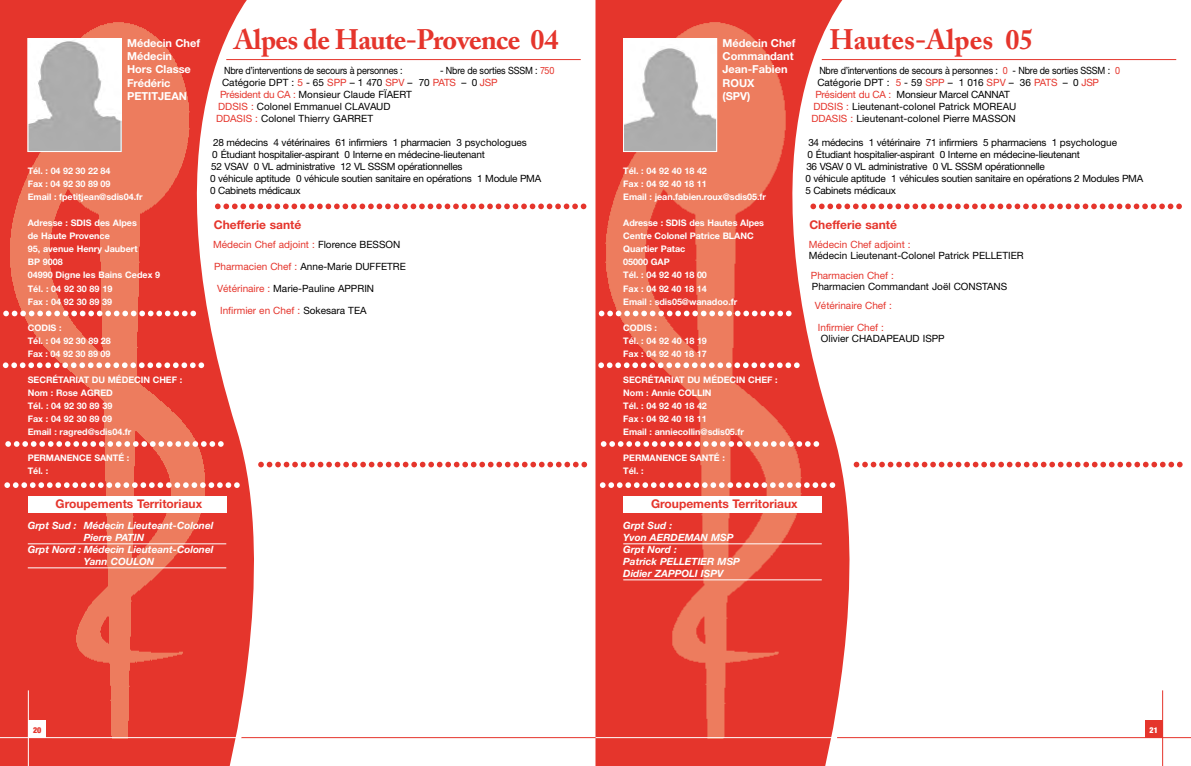
<style>
.page{position:relative;width:1191px;height:766px;background:#fff}
.page>*{position:absolute;margin:0;border:0;box-sizing:border-box;transform-origin:0 0}
.t1{font:700 28px "Adobe Caslon Pro";letter-spacing:-.025em;color:#e5352c}
.t2{font:700 28px "Adobe Caslon Pro";color:#e5352c}
.t3{font:700 12px "Helvetica Neue";color:#e5352c}
.t4{font:700 11px/13.2px "Helvetica Neue";color:#fff}
.t5{font:10px/12px "Helvetica Neue";letter-spacing:-.02em;color:#000}
.t6{font:10px/11px "Helvetica Neue";color:#000}
.t7{font:italic 700 10px/12px "Helvetica Neue";color:#fff}
.t8{font:10px "Helvetica Neue";letter-spacing:.005em;color:#000}
.t9{font:10px "Helvetica Neue";letter-spacing:-.02em;color:#000;scale:.9 1}
.t10{font:10px "Helvetica Neue";color:#e5352c}
.t11{font:700 9px/13px "Helvetica Neue";letter-spacing:-.005em;color:#fff}
.t12{font:900 condensed 8px "Helvetica Neue";color:#e5352c}
.t13{font:900 condensed 8px "Helvetica Neue";color:#fff}
.s1{color:#e5352c}
.s2{color:#000}
</style>
<div class="page">
<img style="left:595px;top:0;width:272px;height:765px">
<img style="left:0;top:0;width:272px;height:765px">
<div style="left:1144px;top:719px;width:18px;height:18px;background:#e5352c"></div>
<hr style="left:837px;top:737px;width:354px;height:1px;background:#e5352c">
<hr style="left:1162px;top:690px;width:1px;height:75px;background:#e5352c">
<hr style="left:595px;top:737px;width:242px;height:1px;background:#fff">
<hr style="left:241px;top:737px;width:354px;height:1px;background:#e5352c">
<div style="left:28px;top:719px;width:18px;height:18px;background:#fff"></div>
<hr style="left:0;top:737px;width:241px;height:1px;background:#fff">
<hr style="left:28px;top:690px;width:1px;height:75px;background:#fff">
<img style="left:30px;top:40px;width:89px;height:110px">
<div style="left:28px;top:38px;width:93px;height:114px;border:1px solid #fff"></div>
<svg style="left:215px;top:203px;width:371px;height:6px"></svg>
<hr style="left:226px;top:59px;width:355px;height:1px;background:#e5352c">
<svg style="left:258px;top:461px;width:329px;height:6px"></svg>
<img style="left:625px;top:40px;width:90px;height:110px">
<div style="left:623px;top:38px;width:94px;height:114px;border:1px solid #fff"></div>
<svg style="left:810px;top:203px;width:371px;height:6px"></svg>
<hr style="left:821px;top:59px;width:355px;height:1px;background:#e5352c">
<svg style="left:853px;top:461px;width:329px;height:6px"></svg>
<svg style="left:4px;top:482px;width:236px;height:6px"></svg>
<div style="left:28px;top:496px;width:198px;height:16px;background:#fff"></div>
<hr style="left:28px;top:543px;width:198px;height:1px;background:#fff">
<hr style="left:28px;top:567px;width:198px;height:1px;background:#fff">
<svg style="left:3px;top:310px;width:193px;height:6px"></svg>
<svg style="left:3px;top:362px;width:201px;height:6px"></svg>
<svg style="left:5px;top:441px;width:219px;height:5px"></svg>
<svg style="left:600px;top:482px;width:235px;height:6px"></svg>
<div style="left:623px;top:496px;width:198px;height:16px;background:#fff"></div>
<hr style="left:623px;top:543px;width:198px;height:1px;background:#fff">
<hr style="left:623px;top:579px;width:198px;height:1px;background:#fff">
<svg style="left:599px;top:310px;width:192px;height:6px"></svg>
<svg style="left:598px;top:362px;width:201px;height:6px"></svg>
<svg style="left:601px;top:441px;width:218px;height:5px"></svg>
<p class="t4" style="left:127px;top:36px;width:75px">Médecin Chef<br>Médecin<br>Hors Classe<br>Frédéric<br>PETITJEAN</p>
<p class="t1" style="left:234px;top:23px;width:326px">Alpes de Haute-Provence 04</p>
<p class="t9" style="left:224px;top:64px;width:200px">Nbre d’interventions de secours à personnes :</p>
<p class="t9" style="left:440px;top:64px;width:128px">- Nbre de sorties SSSM : <span class="s1">750</span></p>
<p class="t6" style="left:222px;top:77px;width:277px">Catégorie DPT : <span class="s1">5</span> - 65 <span class="s1">SPP</span> – 1 470 <span class="s1">SPV</span> – 70 <span class="s1">PATS</span> – 0 <span class="s1">JSP</span></p>
<p class="t6" style="left:220px;top:89px;width:193px"><span class="s1">Président du CA :</span> Monsieur Claude FÏAERT</p>
<p class="t8" style="left:218px;top:100px;width:174px"><span class="s1">DDSIS :</span> Colonel Emmanuel CLAVAUD</p>
<p class="t8" style="left:216px;top:112px;width:159px"><span class="s1">DDASIS :</span> Colonel Thierry GARRET</p>
<p class="t5" style="left:210px;top:136px;width:333px;text-indent:3px">28 médecins 4 vétérinaires 61 infirmiers 1 pharmacien 3 psychologues<br>0 Étudiant hospitalier-aspirant 0 Interne en médecine-lieutenant<br>52 VSAV 0 VL administrative 12 VL SSSM opérationnelles<br>0 véhicule aptitude 0 véhicule soutien sanitaire en opérations 1 Module PMA 0 Cabinets médicaux</p>
<p class="t11" style="left:28px;top:164px;width:116px">Tél. : 04 92 30 22 84<br>Fax : 04 92 30 89 09<br>Email : fpetitjean@sdis04.fr</p>
<p class="t11" style="left:28px;top:216px;width:134px">Adresse : SDIS des Alpes<br>de Haute Provence<br>95, avenue Henry Jaubert<br>BP 9008<br>04990 Digne les Bains Cedex 9<br>Tél. : 04 92 30 89 19<br>Fax : 04 92 30 89 39</p>
<p class="t11" style="left:28px;top:320px;width:85px">CODIS :<br>Tél. : 04 92 30 89 28<br>Fax : 04 92 30 89 09</p>
<p class="t11" style="left:28px;top:372px;width:156px">SECRÉTARIAT DU MÉDECIN CHEF :<br>Nom : Rose AGRED<br>Tél. : 04 92 30 89 39<br>Fax : 04 92 30 89 09<br>Email : ragred@sdis04.fr</p>
<p class="t11" style="left:28px;top:450px;width:103px">PERMANENCE SANTÉ :<br>Tél. :</p>
<p class="t3" style="left:56px;top:496px;width:148px">Groupements Territoriaux</p>
<p class="t7" style="left:28px;top:519px;width:187px">Grpt Sud : Médecin Lieuteant-Colonel</p>
<p class="t7" style="left:84px;top:531px;width:62px">Pierre PATIN</p>
<p class="t7" style="left:28px;top:543px;width:187px">Grpt Nord : Médecin Lieuteant-Colonel</p>
<p class="t7" style="left:84px;top:555px;width:72px">Yann COULON</p>
<p class="t3" style="left:214px;top:217px;width:89px">Chefferie santé</p>
<p class="t10" style="left:213px;top:238px;width:189px">Médecin Chef adjoint : <span class="s2">Florence BESSON</span></p>
<p class="t6" style="left:214px;top:261px;width:193px"><span class="s1">Pharmacien Chef :</span> Anne-Marie DUFFETRE</p>
<p class="t6" style="left:217px;top:283px;width:158px"><span class="s1">Vétérinaire :</span> Marie-Pauline APPRIN</p>
<p class="t10" style="left:220px;top:304px;width:148px">Infirmier en Chef : <span class="s2">Sokesara TEA</span></p>
<p class="t4" style="left:722px;top:36px;width:75px">Médecin Chef<br>Commandant<br>Jean-Fabien<br>ROUX<br>(SPV)</p>
<p class="t2" style="left:829px;top:23px;width:205px">Hautes-Alpes 05</p>
<p class="t9" style="left:819px;top:64px;width:335px">Nbre d’interventions de secours à personnes : <span class="s1">0</span> - Nbre de sorties SSSM : <span class="s1">0</span></p>
<p class="t6" style="left:817px;top:77px;width:283px">Catégorie DPT : <span class="s1">5</span> - 59 <span class="s1">SPP</span> – 1 016 <span class="s1">SPV</span> – 36 <span class="s1">PATS</span> – 0 <span class="s1">JSP</span></p>
<p class="t5" style="left:815px;top:88px;width:196px"><span class="s1">Président du CA :</span> Monsieur Marcel CANNAT</p>
<p class="t8" style="left:813px;top:100px;width:205px"><span class="s1">DDSIS :</span> Lieutenant-colonel Patrick MOREAU</p>
<p class="t8" style="left:811px;top:112px;width:206px"><span class="s1">DDASIS :</span> Lieutenant-colonel Pierre MASSON</p>
<p class="t5" style="left:805px;top:136px;width:339px;text-indent:3px">34 médecins 1 vétérinaire 71 infirmiers 5 pharmaciens 1 psychologue<br>0 Étudiant hospitalier-aspirant 0 Interne en médecine-lieutenant<br>36 VSAV 0 VL administrative 0 VL SSSM opérationnelle<br>0 véhicule aptitude 1 véhicules soutien sanitaire en opérations 2 Modules PMA 5 Cabinets médicaux</p>
<p class="t11" style="left:623px;top:164px;width:144px">Tél. : 04 92 40 18 42<br>Fax : 04 92 40 18 11<br>Email : jean.fabien.roux@sdis05.fr</p>
<p class="t11" style="left:623px;top:216px;width:142px">Adresse : SDIS des Hautes Alpes<br>Centre Colonel Patrice BLANC<br>Quartier Patac<br>05000 GAP<br>Tél. : 04 92 40 18 00<br>Fax : 04 92 40 18 14<br>Email : sdis05@wanadoo.fr</p>
<p class="t11" style="left:623px;top:320px;width:85px">CODIS :<br>Tél. : 04 92 40 18 19<br>Fax : 04 92 40 18 17</p>
<p class="t11" style="left:623px;top:372px;width:156px">SECRÉTARIAT DU MÉDECIN CHEF :<br>Nom : Annie COLLIN<br>Tél. : 04 92 40 18 42<br>Fax : 04 92 40 18 11<br>Email : anniecollin@sdis05.fr</p>
<p class="t11" style="left:623px;top:450px;width:103px">PERMANENCE SANTÉ :<br>Tél. :</p>
<p class="t3" style="left:651px;top:496px;width:148px">Groupements Territoriaux</p>
<p class="t7" style="left:623px;top:519px;width:118px">Grpt Sud :<br>Yvon AERDEMAN MSP<br>Grpt Nord :<br>Patrick PELLETIER MSP<br>Didier ZAPPOLI ISPV</p>
<p class="t3" style="left:809px;top:217px;width:89px">Chefferie santé</p>
<p class="t6" style="left:809px;top:239px;width:216px"><span class="s1">Médecin Chef adjoint :<br></span>Médecin Lieutenant-Colonel Patrick PELLETIER</p>
<p class="t6" style="left:811px;top:269px;width:198px"><span class="s1">Pharmacien Chef :<br></span>Pharmacien Commandant Joël CONSTANS</p>
<p class="t10" style="left:815px;top:299px;width:79px">Vétérinaire Chef :</p>
<p class="t6" style="left:821px;top:322px;width:125px;text-indent:-3px"><span class="s1">Infirmier Chef :<br></span>Olivier CHADAPEAUD ISPP</p>
<p class="t12" style="left:33px;top:724px;width:10px">20</p>
<p class="t13" style="left:1149px;top:724px;width:10px">21</p>
</div>
